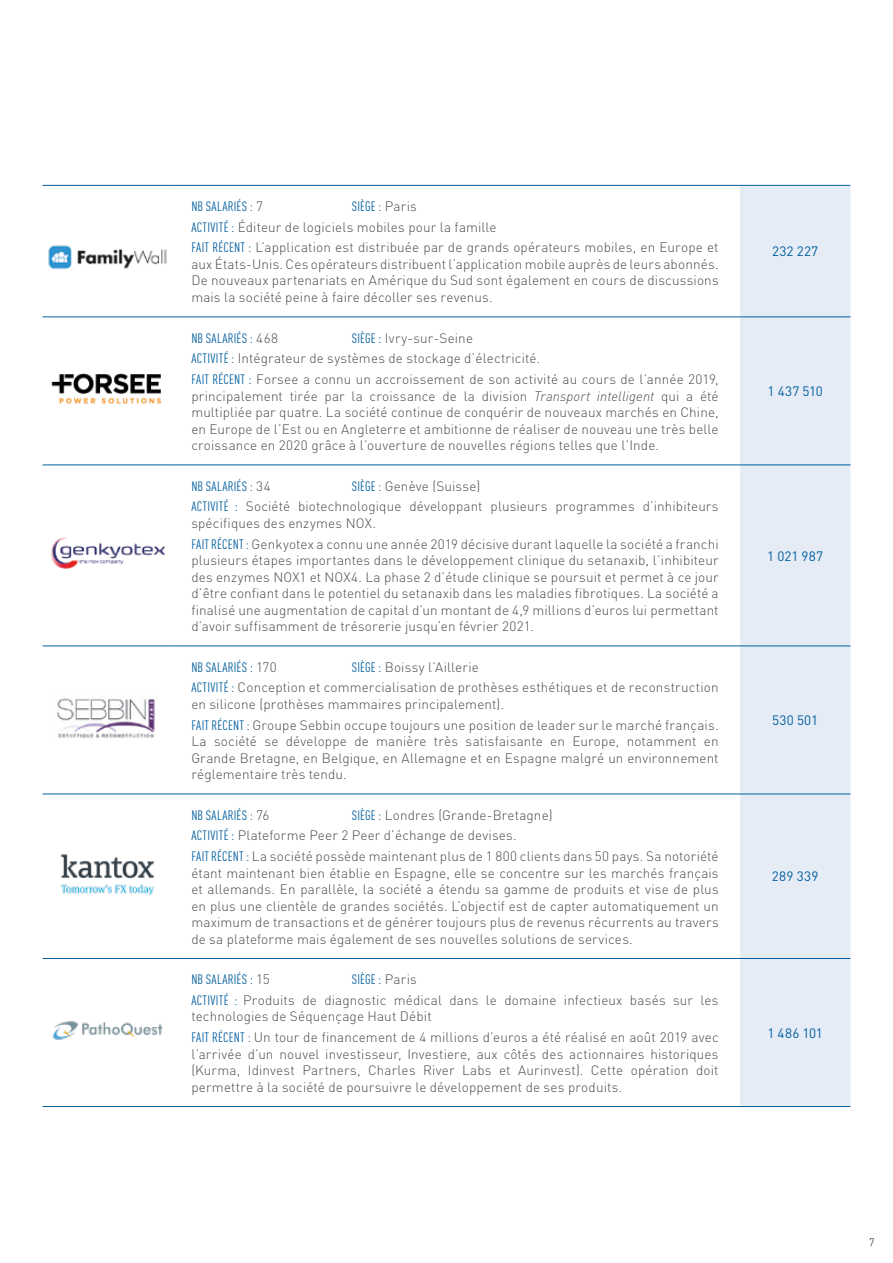
<style>
.page{position:relative;width:893px;height:1263px;background:#fff}
.page>*{position:absolute;margin:0;border:0;box-sizing:border-box;transform-origin:0 0}
.t1{font:300 13.5px/16.5px "DIN Pro";letter-spacing:.01em;color:#4a4a49}
.t2{font:condensed 13.5px "DIN Pro";letter-spacing:.025em;color:#005f9f}
.t3{font:13.5px "DIN Pro";letter-spacing:.015em;color:#005f9f}
.t4{font:300 10.5px "DIN Pro";color:#000}
.s1{font-weight:400;font-stretch:condensed;color:#005f9f}
.s2{font-weight:300;font-stretch:normal;color:#4a4a49}
.s3{font-style:italic}
</style>
<div class="page">
<div style="left:740px;top:186px;width:110px;height:920px;background:#e6ecf6"></div>
<hr style="left:43px;top:185px;width:127px;height:1px;background:#005f9f">
<hr style="left:43px;top:316px;width:127px;height:1px;background:#005f9f">
<hr style="left:43px;top:464px;width:127px;height:1px;background:#005f9f">
<hr style="left:43px;top:645px;width:127px;height:1px;background:#005f9f">
<hr style="left:43px;top:793px;width:127px;height:1px;background:#005f9f">
<hr style="left:43px;top:958px;width:127px;height:1px;background:#005f9f">
<hr style="left:43px;top:1106px;width:127px;height:1px;background:#005f9f">
<hr style="left:170px;top:185px;width:570px;height:1px;background:#005f9f">
<hr style="left:170px;top:316px;width:570px;height:1px;background:#005f9f">
<hr style="left:170px;top:464px;width:570px;height:1px;background:#005f9f">
<hr style="left:170px;top:645px;width:570px;height:1px;background:#005f9f">
<hr style="left:170px;top:793px;width:570px;height:1px;background:#005f9f">
<hr style="left:170px;top:958px;width:570px;height:1px;background:#005f9f">
<hr style="left:170px;top:1106px;width:570px;height:1px;background:#005f9f">
<hr style="left:740px;top:185px;width:110px;height:1px;background:#005f9f">
<hr style="left:740px;top:316px;width:110px;height:1px;background:#005f9f">
<hr style="left:740px;top:464px;width:110px;height:1px;background:#005f9f">
<hr style="left:740px;top:645px;width:110px;height:1px;background:#005f9f">
<hr style="left:740px;top:793px;width:110px;height:1px;background:#005f9f">
<hr style="left:740px;top:958px;width:110px;height:1px;background:#005f9f">
<hr style="left:740px;top:1106px;width:110px;height:1px;background:#005f9f">
<img style="left:48px;top:245px;width:119px;height:25px">
<img style="left:51px;top:373px;width:110px;height:31px">
<img style="left:51px;top:537px;width:114px;height:32px">
<img style="left:57px;top:698px;width:99px;height:40px">
<img style="left:60px;top:854px;width:95px;height:42px">
<img style="left:52px;top:1021px;width:111px;height:19px">
<p class="t1" style="left:191px;top:195px;width:529px;line-height:20.7px;text-indent:161px"><span class="s1">SIÈGE :</span> Paris<br><span class="s1">ACTIVITÉ :</span> Éditeur de logiciels mobiles pour la famille<br><span class="s1">FAIT RÉCENT :</span> L’application est distribuée par de grands opérateurs mobiles, en Europe et</p>
<p class="t1" style="left:191px;top:255px;width:529px;text-align:justify">aux États-Unis. Ces opérateurs distribuent l’application mobile auprès de leurs abonnés.<br>De nouveaux partenariats en Amérique du Sud sont également en cours de discussions mais la société peine à faire décoller ses revenus.</p>
<p class="t2" style="left:191px;top:196px;width:73px">NB SALARIÉS : <span class="s2">7</span></p>
<p class="t3" style="left:772px;top:241px;width:48px">232 227</p>
<p class="t1" style="left:191px;top:326px;width:529px;line-height:20.7px;text-indent:161px"><span class="s1">SIÈGE :</span> Ivry-sur-Seine<br><span class="s1">ACTIVITÉ :</span> Intégrateur de systèmes de stockage d’électricité.<br><span class="s1">FAIT RÉCENT :</span> Forsee a connu un accroissement de son activité au cours de l’année 2019,</p>
<p class="t1" style="left:191px;top:386px;width:529px;text-align:justify">principalement tirée par la croissance de la division <span class="s3">Transport intelligent</span> qui a été multipliée par quatre. La société continue de conquérir de nouveaux marchés en Chine, en Europe de l’Est ou en Angleterre et ambitionne de réaliser de nouveau une très belle croissance en 2020 grâce à l’ouverture de nouvelles régions telles que l’Inde.</p>
<p class="t3" style="left:768px;top:380px;width:57px">1 437 510</p>
<p class="t2" style="left:191px;top:476px;width:81px">NB SALARIÉS : <span class="s2">34</span></p>
<p class="t2" style="left:191px;top:328px;width:88px">NB SALARIÉS : <span class="s2">468</span></p>
<p class="t1" style="left:191px;top:474px;width:529px;line-height:20.7px;text-indent:161px"><span class="s1">SIÈGE :</span> Genève (Suisse)<br><span class="s1">ACTIVITÉ :</span> Société biotechnologique développant plusieurs programmes d’inhibiteurs</p>
<p class="t1" style="left:191px;top:511px;width:529px;line-height:20.7px">spécifiques des enzymes NOX.<br><span class="s1">FAIT RÉCENT :</span> Genkyotex a connu une année 2019 décisive durant laquelle la société a franchi</p>
<p class="t1" style="left:191px;top:551px;width:529px;text-align:justify">plusieurs étapes importantes dans le développement clinique du setanaxib, l’inhibiteur des enzymes NOX1 et NOX4. La phase 2 d’étude clinique se poursuit et permet à ce jour d’être confiant dans le potentiel du setanaxib dans les maladies fibrotiques. La société a finalisé une augmentation de capital d’un montant de 4,9 millions d’euros lui permettant d’avoir suffisamment de trésorerie jusqu’en février 2021.</p>
<p class="t3" style="left:767px;top:545px;width:57px">1 021 987</p>
<p class="t2" style="left:191px;top:657px;width:87px">NB SALARIÉS : <span class="s2">170</span></p>
<p class="t1" style="left:191px;top:655px;width:529px;line-height:20.7px;text-indent:161px"><span class="s1">SIÈGE :</span> Boissy l’Aillerie<br><span class="s1">ACTIVITÉ :</span> Conception et commercialisation de prothèses esthétiques et de reconstruction</p>
<p class="t1" style="left:191px;top:692px;width:529px;line-height:20.7px">en silicone (prothèses mammaires principalement).<br><span class="s1">FAIT RÉCENT :</span> Groupe Sebbin occupe toujours une position de leader sur le marché français.</p>
<p class="t1" style="left:191px;top:732px;width:529px;text-align:justify">La société se développe de manière très satisfaisante en Europe, notamment en Grande Bretagne, en Belgique, en Allemagne et en Espagne malgré un environnement réglementaire très tendu.</p>
<p class="t3" style="left:772px;top:710px;width:48px">530 501</p>
<p class="t1" style="left:191px;top:803px;width:529px;line-height:20.7px;text-indent:161px"><span class="s1">SIÈGE :</span> Londres (Grande-Bretagne)<br><span class="s1">ACTIVITÉ :</span> Plateforme Peer 2 Peer d’échange de devises.<br><span class="s1">FAIT RÉCENT :</span> La société possède maintenant plus de 1 800 clients dans 50 pays. Sa notoriété</p>
<p class="t1" style="left:191px;top:863px;width:529px;text-align:justify">étant maintenant bien établie en Espagne, elle se concentre sur les marchés français et allemands. En parallèle, la société a étendu sa gamme de produits et vise de plus en plus une clientèle de grandes sociétés. L’objectif est de capter automatiquement un maximum de transactions et de générer toujours plus de revenus récurrents au travers de sa plateforme mais également de ses nouvelles solutions de services.</p>
<p class="t3" style="left:772px;top:866px;width:48px">289 339</p>
<p class="t2" style="left:191px;top:970px;width:80px">NB SALARIÉS : <span class="s2">15</span></p>
<p class="t2" style="left:191px;top:805px;width:80px">NB SALARIÉS : <span class="s2">76</span></p>
<p class="t1" style="left:191px;top:968px;width:529px;line-height:20.7px;text-indent:161px"><span class="s1">SIÈGE :</span> Paris<br><span class="s1">ACTIVITÉ :</span> Produits de diagnostic médical dans le domaine infectieux basés sur les</p>
<p class="t1" style="left:191px;top:1005px;width:529px;line-height:20.7px">technologies de Séquençage Haut Débit<br><span class="s1">FAIT RÉCENT :</span> Un tour de financement de 4 millions d’euros a été réalisé en août 2019 avec</p>
<p class="t1" style="left:191px;top:1044px;width:529px;text-align:justify">l’arrivée d’un nouvel investisseur, Investiere, aux côtés des actionnaires historiques (Kurma, Idinvest Partners, Charles River Labs et Aurinvest). Cette opération doit permettre à la société de poursuivre le développement de ses produits.</p>
<p class="t3" style="left:767px;top:1022px;width:57px">1 486 101</p>
<p class="t4" style="left:869px;top:1234px;width:7px">7</p>
</div>
